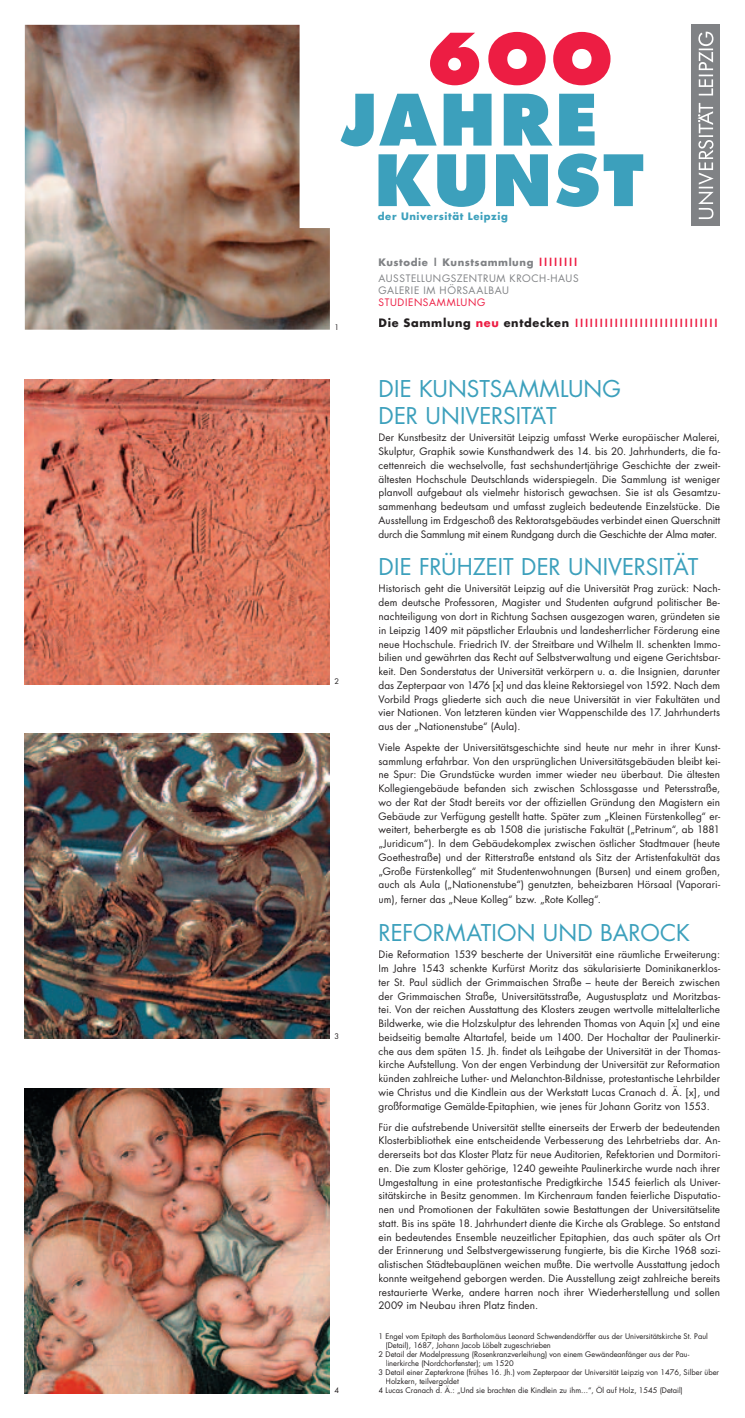
<style>
.page{position:relative;width:745px;height:1418px;background:#fff}
.page>*{position:absolute;margin:0;border:0;box-sizing:border-box;transform-origin:0 0}
.t1{font:22.5px/27px "Futura";color:#3ca0bc}
.t2{font:10px/13.8px "Futura";letter-spacing:.01em;color:#231f20;text-align:justify}
.t3{font:10px/15.8px "Futura";letter-spacing:.06em;color:#808285}
.t4{font:700 10px "Futura";color:#ed1d43}
.t5{font:700 10px "Futura";letter-spacing:.06em;color:#3ca0bc}
.t6{font:10px "Futura";letter-spacing:.07em;color:#ed1d43}
.t7{font:7.5px "Futura";color:#231f20}
.s1{font-weight:700}
.s2{font-weight:700;color:#ed1d43}
.s3{font-size:11.25px;color:#231f20}
.s4{font-size:11.25px}
</style>
<div class="page">
<img style="left:25px;top:1088px;width:305px;height:305px">
<img style="left:25px;top:379px;width:305px;height:305px">
<img style="left:25px;top:25px;width:305px;height:305px">
<img style="left:25px;top:733px;width:305px;height:305px">
<svg style="left:430px;top:32px;width:180px;height:53px"></svg>
<svg style="left:378px;top:153px;width:264px;height:54px"></svg>
<svg style="left:340px;top:94px;width:254px;height:52px"></svg>
<div style="left:691px;top:25px;width:28px;height:201px;background:#808285"></div>
<svg style="left:697px;top:32px;width:16px;height:187px"></svg>
<hr style="left:386px;top:1385px;width:72px;height:1px;background:#231f20">
<p class="t7" style="left:334px;top:322px;width:6px">1</p>
<p class="t7" style="left:334px;top:676px;width:6px">2</p>
<p class="t7" style="left:334px;top:1030px;width:6px">3</p>
<p class="t7" style="left:334px;top:1385px;width:6px">4</p>
<p class="t5" style="left:377px;top:210px;width:131px">der Universität Leipzig</p>
<p class="t3" style="left:378px;top:254px;width:201px"><span class="s1">Kustodie | Kunstsammlung</span> <span class="s2">||||||||<br></span>AUSSTELLUNGSZENTRUM KROCH-HAUS</p>
<p class="t3" style="left:378px;top:282px;width:132px">GALERIE IM HÖRSAALBAU</p>
<p class="t6" style="left:378px;top:296px;width:108px">STUDIENSAMMLUNG</p>
<p class="t4" style="left:378px;top:316px;width:342px"><span class="s3">Die Sammlung</span> <span class="s4">neu</span> <span class="s3">entdecken</span> |||||||||||||||||||||||||||||</p>
<h1 class="t1" style="left:378px;top:375px;width:244px">DIE KUNSTSAMMLUNG<br>DER UNIVERSITAT</h1>
<h1 class="t1" style="left:531px;top:387px;width:15px">..</h1>
<p class="t2" style="left:378px;top:430px;width:343px">Der Kunstbesitz der Universität Leipzig umfasst Werke europäischer Malerei, Skulptur, Graphik sowie Kunsthandwerk des 14. bis 20. Jahrhunderts, die fa&shy;cettenreich die wechselvolle, fast sechshundertjährige Geschichte der zweit&shy;ältesten Hochschule Deutschlands widerspiegeln. Die Sammlung ist weniger planvoll aufgebaut als vielmehr historisch gewachsen. Sie ist als Gesamtzu&shy;sammenhang bedeutsam und umfasst zugleich bedeutende Einzelstücke. Die Ausstellung im Erdgeschoß des Rektoratsgebäudes verbindet einen Querschnitt durch die Sammlung mit einem Rundgang durch die Geschichte der Alma mater.</p>
<h1 class="t1" style="left:378px;top:553px;width:321px">DIE FRÜHZEIT DER UNIVERSITÄT</h1>
<p class="t2" style="left:378px;top:582px;width:343px">Historisch geht die Universität Leipzig auf die Universität Prag zurück: Nach&shy;dem deutsche Professoren, Magister und Studenten aufgrund politischer Be&shy;nachteiligung von dort in Richtung Sachsen ausgezogen waren, gründeten sie in Leipzig 1409 mit päpstlicher Erlaubnis und landesherrlicher Förderung eine neue Hochschule. Friedrich IV. der Streitbare und Wilhelm II. schenkten Immo&shy;bilien und gewährten das Recht auf Selbstverwaltung und eigene Gerichtsbar&shy;keit. Den Sonderstatus der Universität verkörpern u. a. die Insignien, darunter das Zepterpaar von 1476 [x] und das kleine Rektorsiegel von 1592. Nach dem Vorbild Prags gliederte sich auch die neue Universität in vier Fakultäten und vier Nationen. Von letzteren künden vier Wappenschilde des 17. Jahrhunderts aus der „Nationenstube“ (Aula).</p>
<p class="t2" style="left:378px;top:740px;width:343px">Viele Aspekte der Universitätsgeschichte sind heute nur mehr in ihrer Kunst&shy;sammlung erfahrbar. Von den ursprünglichen Universitätsgebäuden bleibt kei&shy;ne Spur: Die Grundstücke wurden immer wieder neu überbaut. Die ältesten Kollegiengebäude befanden sich zwischen Schlossgasse und Petersstraße, wo der Rat der Stadt bereits vor der offiziellen Gründung den Magistern ein Gebäude zur Verfügung gestellt hatte. Später zum „Kleinen Fürstenkolleg“ er&shy;weitert, beherbergte es ab 1508 die juristische Fakultät („Petrinum“, ab 1881 „Juridicum“). In dem Gebäudekomplex zwischen östlicher Stadtmauer (heute Goethestraße) und der Ritterstraße entstand als Sitz der Artistenfakultät das „Große Fürstenkolleg“ mit Studentenwohnungen (Bursen) und einem großen, auch als Aula („Nationenstube“) genutzten, beheizbaren Hörsaal (Vaporari-</p>
<p class="t2" style="left:378px;top:892px;width:223px">um), ferner das „Neue Kolleg“ bzw. „Rote Kolleg“.</p>
<h1 class="t1" style="left:378px;top:919px;width:313px">REFORMATION UND BAROCK</h1>
<p class="t2" style="left:378px;top:947px;width:343px">Die Reformation 1539 bescherte der Universität eine räumliche Erweiterung:<br>Im Jahre 1543 schenkte Kurfürst Moritz das säkularisierte Dominikanerklos&shy;ter St. Paul südlich der Grimmaischen Straße – heute der Bereich zwischen der Grimmaischen Straße, Universitätsstraße, Augustusplatz und Moritzbas&shy;tei. Von der reichen Ausstattung des Klosters zeugen wertvolle mittelalterliche Bildwerke, wie die Holzskulptur des lehrenden Thomas von Aquin [x] und eine beidseitig bemalte Altartafel, beide um 1400. Der Hochaltar der Paulinerkir&shy;che aus dem späten 15. Jh. findet als Leihgabe der Universität in der Thomas&shy;kirche Aufstellung. Von der engen Verbindung der Universität zur Reformation künden zahlreiche Luther- und Melanchton-Bildnisse, protestantische Lehrbilder wie Christus und die Kindlein aus der Werkstatt Lucas Cranach d. Ä. [x], und großformatige Gemälde-Epitaphien, wie jenes für Johann Goritz von 1553.</p>
<p class="t2" style="left:378px;top:1119px;width:343px">Für die aufstrebende Universität stellte einerseits der Erwerb der bedeutenden Klosterbibliothek eine entscheidende Verbesserung des Lehrbetriebs dar. An&shy;dererseits bot das Kloster Platz für neue Auditorien, Refektorien und Dormitori&shy;en. Die zum Kloster gehörige, 1240 geweihte Paulinerkirche wurde nach ihrer Umgestaltung in eine protestantische Predigtkirche 1545 feierlich als Univer&shy;sitätskirche in Besitz genommen. Im Kirchenraum fanden feierliche Disputatio&shy;nen und Promotionen der Fakultäten sowie Bestattungen der Universitätselite statt. Bis ins späte 18. Jahrhundert diente die Kirche als Grablege. So entstand ein bedeutendes Ensemble neuzeitlicher Epitaphien, das auch später als Ort der Erinnerung und Selbstvergewisserung fungierte, bis die Kirche 1968 sozi&shy;alistischen Städtebauplänen weichen mußte. Die wertvolle Ausstattung jedoch konnte weitgehend geborgen werden. Die Ausstellung zeigt zahlreiche bereits restaurierte Werke, andere harren noch ihrer Wiederherstellung und sollen 2009 im Neubau ihren Platz finden.</p>
<p class="t7" style="left:378px;top:1330px;width:330px">1 Engel vom Epitaph des Bartholomäus Leonard Schwendendörffer aus der Universitätskirche St. Paul</p>
<p class="t7" style="left:385px;top:1339px;width:167px">(Detail), 1687, Johann Jacob Löbelt zugeschrieben</p>
<p class="t7" style="left:378px;top:1348px;width:312px">2 Detail der Modelpressung (Rosenkranzverleihung) von einem Gewändeanfänger aus der Pau-</p>
<p class="t7" style="left:385px;top:1357px;width:129px">linerkirche (Nordchorfenster); um 1520</p>
<p class="t7" style="left:378px;top:1366px;width:342px">3 Detail einer Zepterkrone (frühes 16. Jh.) vom Zepterpaar der Universität Leipzig von 1476, Silber über</p>
<p class="t7" style="left:385px;top:1375px;width:75px">Holzkern, teilvergoldet</p>
<p class="t7" style="left:378px;top:1384px;width:305px">4 Lucas Cranach d. Ä.: „Und sie brachten die Kindlein zu ihm...“, Öl auf Holz, 1545 (Detail)</p>
</div>
